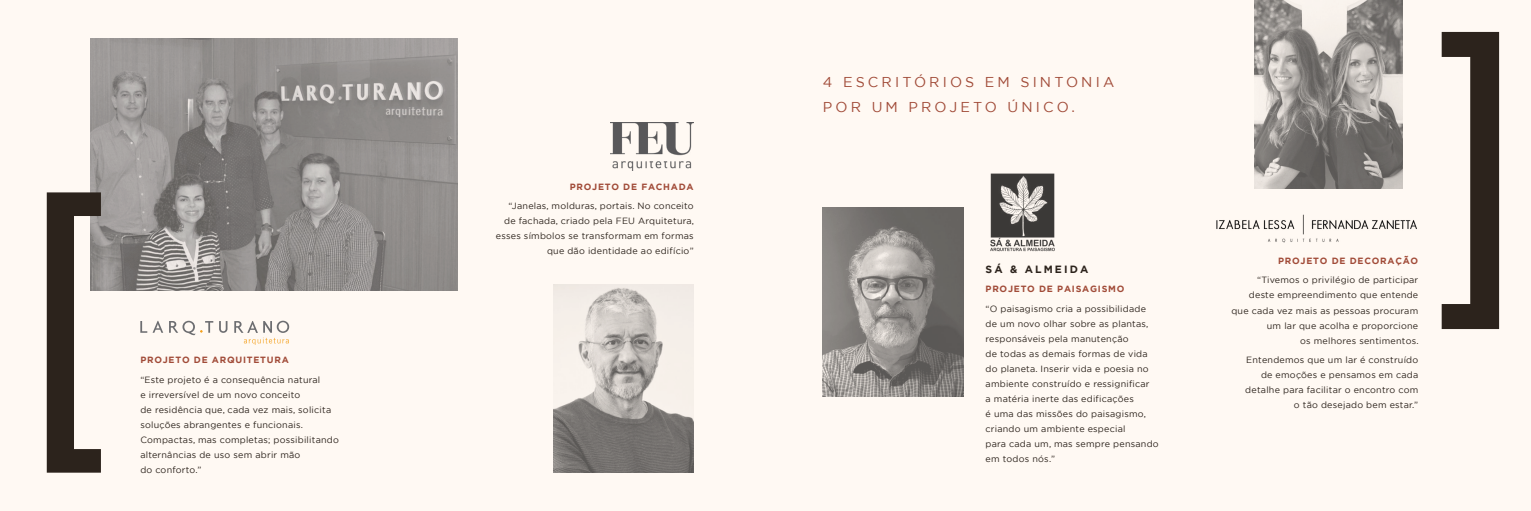
<style>
.page{position:relative;width:1531px;height:511px;background:#fff}
.page>*{position:absolute;margin:0;border:0;box-sizing:border-box;transform-origin:0 0}
.t1{font:14.25px/24.8px "Gotham";letter-spacing:.22em;color:#a14b38}
.t2{font:700 10.5px "Gotham";letter-spacing:.2em;color:#2c231c}
.t3{font:9px/15px "Gotham";letter-spacing:.025em;color:#2c231c;text-align:right}
.t4{font:700 9px "Gotham";letter-spacing:.085em;color:#a14b38}
</style>
<div class="page">
<div style="left:0;top:0;width:1531px;height:510px;background:#fff9f3"></div>
<img style="left:90px;top:38px;width:368px;height:252px">
<img style="left:553px;top:284px;width:141px;height:188px">
<img style="left:823px;top:208px;width:140px;height:188px">
<img style="left:1254px;top:0;width:149px;height:188px">
<img style="left:610px;top:123px;width:84px;height:47px">
<svg style="left:47px;top:192px;width:54px;height:280px"></svg>
<svg style="left:1441px;top:32px;width:58px;height:297px"></svg>
<img style="left:981px;top:164px;width:83px;height:96px">
<img style="left:1209px;top:199px;width:216px;height:51px">
<svg style="left:140px;top:321px;width:7px;height:11px"></svg>
<svg style="left:153px;top:320px;width:10px;height:12px"></svg>
<svg style="left:219px;top:321px;width:8px;height:11px"></svg>
<svg style="left:169px;top:320px;width:44px;height:15px"></svg>
<svg style="left:234px;top:320px;width:55px;height:24px"></svg>
<p class="t4" style="left:140px;top:354px;width:150px">PROJETO DE ARQUITETURA</p>
<p class="t3" style="left:140px;top:371px;width:200px;text-align:left">“Este projeto é a consequência natural<br>e irreversível de um novo conceito<br>de residência que, cada vez mais, solicita soluções abrangentes e funcionais.<br>Compactas, mas completas; possibilitando alternâncias de uso sem abrir mão<br>do conforto.”</p>
<p class="t4" style="left:570px;top:181px;width:125px">PROJETO DE FACHADA</p>
<p class="t3" style="left:496px;top:198px;width:200px">“Janelas, molduras, portais. No conceito de fachada, criado pela FEU Arquitetura, esses símbolos se transformam em formas que dão identidade ao edifício”</p>
<p class="t1" style="left:823px;top:69px;width:293px">4 ESCRITÓRIOS EM SINTONIA<br>POR UM PROJETO ÚNICO.</p>
<p class="t2" style="left:985px;top:263px;width:104px">SÁ &amp; ALMEIDA</p>
<p class="t4" style="left:985px;top:284px;width:140px">PROJETO DE PAISAGISMO</p>
<p class="t3" style="left:985px;top:300px;width:175px;text-align:left">“O paisagismo cria a possibilidade de um novo olhar sobre as plantas, responsáveis pela manutenção<br>de todas as demais formas de vida do planeta. Inserir vida e poesia no ambiente construído e ressignificar<br>a matéria inerte das edificações<br>é uma das missões do paisagismo, criando um ambiente especial<br>para cada um, mas sempre pensando em todos nós.”</p>
<p class="t4" style="left:1278px;top:255px;width:142px">PROJETO DE DECORAÇÃO</p>
<p class="t3" style="left:1231px;top:272px;width:189px">“Tivemos o privilégio de participar deste empreendimento que entende que cada vez mais as pessoas procuram um lar que acolha e proporcione<br>os melhores sentimentos.</p>
<p class="t3" style="left:1245px;top:351px;width:174px">Entendemos que um lar é construído de emoções e pensamos em cada detalhe para facilitar o encontro com o tão desejado bem estar.”</p>
</div>
